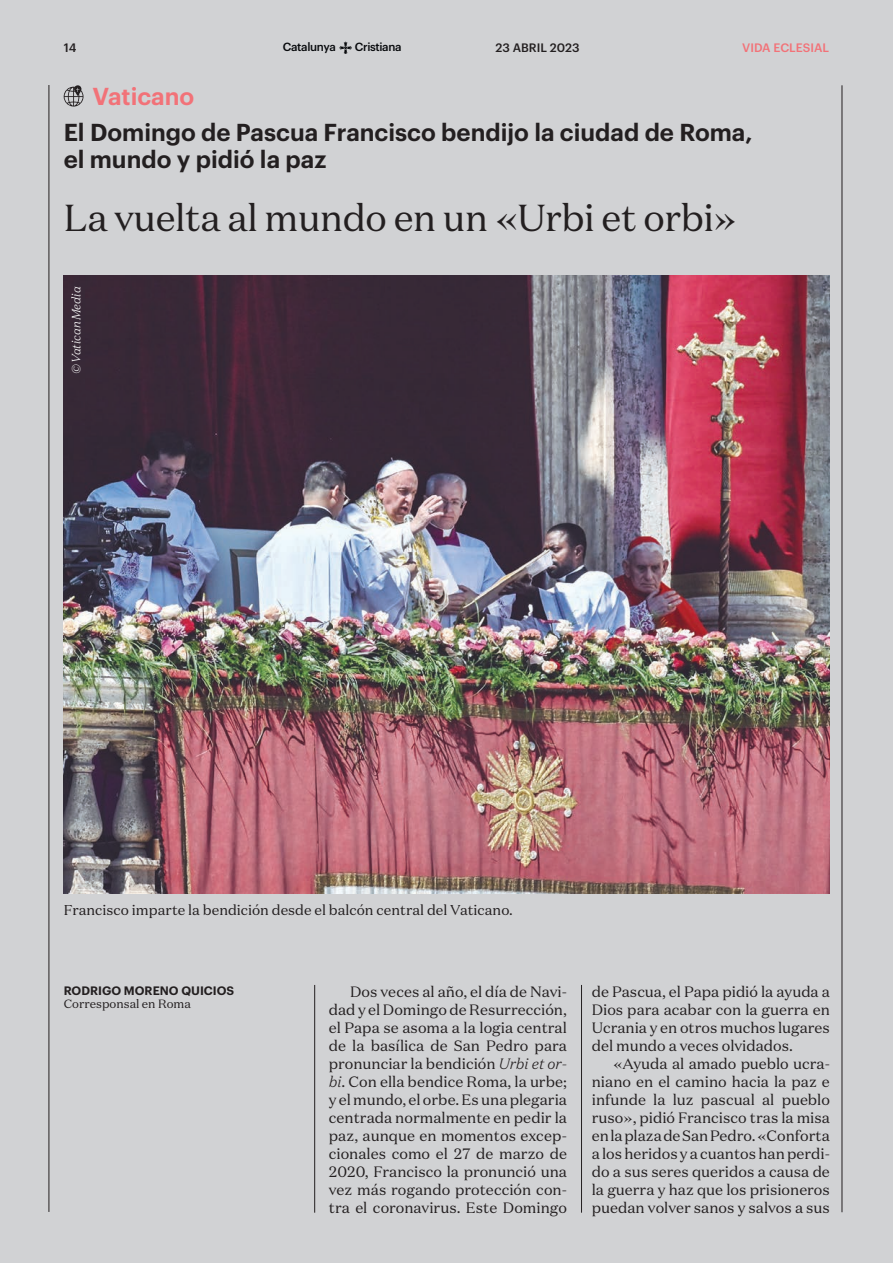
<style>
.page{position:relative;width:893px;height:1263px;background:#d1d2d4}
.page>*{position:absolute;margin:0;border:0;box-sizing:border-box;transform-origin:0 0}
.t1{font:37.5px "Domaine Text";letter-spacing:-.01em;color:#231f20}
.t2{font:600 24px/27px "Graphik";color:#231f20}
.t3{font:600 24px "Graphik";color:#f27278}
.t4{font:15px/18px "Domaine Text";color:#231f20;text-align:justify}
.t5{font:14.25px "Domaine Text";color:#231f20}
.t6{font:600 12px "Graphik";color:#231f20}
.t7{font:12px "Domaine Text";color:#231f20}
.t8{font:500 12px "Graphik";color:#231f20}
.t9{font:italic 300 12px "Domaine Text";color:#fff}
.t10{font:500 12px "Graphik";color:#f27278}
.t11{font:500 11.55px "Graphik";letter-spacing:-.03em;color:#07090c}
.s1{font-weight:300;font-style:italic}
</style>
<div class="page">
<hr style="left:49px;top:85px;width:1px;height:1127px;background:#231f20">
<svg style="left:339px;top:42px;width:13px;height:12px"></svg>
<hr style="left:314px;top:985px;width:1px;height:228px;background:#231f20">
<hr style="left:842px;top:85px;width:1px;height:1127px;background:#231f20">
<svg style="left:64px;top:85px;width:20px;height:22px"></svg>
<hr style="left:581px;top:985px;width:1px;height:228px;background:#231f20">
<img style="left:64px;top:275px;width:765px;height:618px">
<p class="t8" style="left:64px;top:38px;width:14px">14</p>
<p class="t11" style="left:283px;top:38px;width:54px">Catalunya</p>
<p class="t11" style="left:355px;top:38px;width:48px">Cristiana</p>
<p class="t8" style="left:495px;top:38px;width:86px">23 ABRIL 2023</p>
<p class="t10" style="left:742px;top:39px;width:89px">VIDA ECLESIAL</p>
<h2 class="t3" style="left:92px;top:78px;width:103px">Vaticano</h2>
<h2 class="t2" style="left:64px;top:116px;width:690px">El Domingo de Pascua Francisco bendijo la ciudad de Roma, el mundo y pidió la paz</h2>
<h1 class="t1" style="left:64px;top:194px;width:675px">La vuelta al mundo en un «Urbi et orbi»</h1>
<p class="t9" style="left:69px;top:374px;width:90px;rotate:-90deg">© Vatican Media</p>
<p class="t5" style="left:64px;top:901px;width:451px">Francisco imparte la bendición desde el balcón central del Vaticano.</p>
<p class="t6" style="left:64px;top:981px;width:172px">RODRIGO MORENO QUICIOS</p>
<p class="t7" style="left:64px;top:996px;width:129px">Corresponsal en Roma</p>
<p class="t4" style="left:329px;top:982px;width:240px;text-indent:21px">Dos veces al año, el día de Navi&shy;dad y el Domingo de Resurrección, el Papa se asoma a la logia central de la basílica de San Pedro para pronunciar la bendición <span class="s1">Urbi et or&shy;bi</span>. Con ella bendice Roma, la urbe; y el mundo, el orbe. Es una plegaria centrada normalmente en pedir la paz, aunque en momentos excep&shy;cionales como el 27 de marzo de 2020, Francisco la pronunció una vez más rogando protección con&shy;tra el coronavirus. Este Domingo</p>
<p class="t4" style="left:592px;top:982px;width:240px">de Pascua, el Papa pidió la ayuda a Dios para acabar con la guerra en Ucrania y en otros muchos lugares del mundo a veces olvidados.</p>
<p class="t4" style="left:592px;top:1054px;width:240px;text-indent:21px">«Ayuda al amado pueblo ucra&shy;niano en el camino hacia la paz e infunde la luz pascual al pueblo ruso», pidió Francisco tras la misa en la plaza de San Pedro. «Conforta a los heridos y a cuantos han perdi&shy;do a sus seres queridos a causa de la guerra y haz que los prisioneros puedan volver sanos y salvos a sus</p>
</div>
